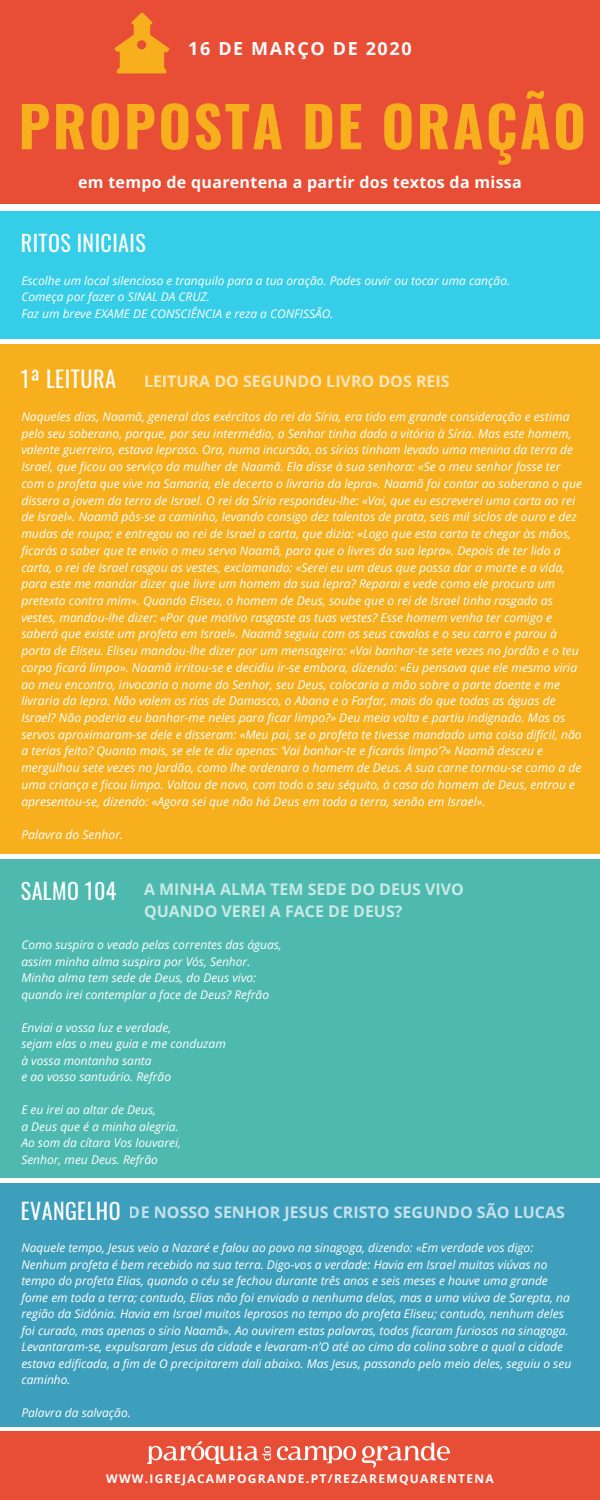
<style>
.page{position:relative;width:600px;height:1500px;background:#fff}
.page>*{position:absolute;margin:0;border:0;box-sizing:border-box;transform-origin:0 0}
.t1{font:700 56px "Oswald";letter-spacing:.045em;color:#f7af1e}
.t2{font:22.3px "Oswald";letter-spacing:.02em;color:#fff}
.t3{font:22px "Oswald";letter-spacing:.02em;color:#fff}
.t4{font:700 18px "Open Sans";letter-spacing:.09em;color:#fff}
.t5{font:700 16px/21.8px "Open Sans";color:#fff}
.t6{font:700 16px "Open Sans";letter-spacing:.02em;color:#fff}
.t7{font:italic 12.2px/16.7px "Open Sans";color:#fff}
.t8{font:italic 12px/16.5px "Open Sans";color:#fff}
.t9{font:700 12px "Open Sans";letter-spacing:.11em;color:#fff}
</style>
<div class="page">
<div style="left:0;top:0;width:600px;height:204px;background:#e84e36"></div>
<div style="left:0;top:344px;width:600px;height:510px;background:#f7af1e"></div>
<div style="left:0;top:859px;width:600px;height:319px;background:#4db9af"></div>
<div style="left:0;top:1183px;width:600px;height:244px;background:#3e9fbd"></div>
<svg style="left:115px;top:13px;width:54px;height:60px"></svg>
<div style="left:0;top:212px;width:600px;height:127px;background:#36cde8"></div>
<div style="left:0;top:1432px;width:600px;height:68px;background:#e84e36"></div>
<img style="left:148px;top:1441px;width:301px;height:26px">
<h3 class="t4" style="left:188px;top:35px;width:225px">16 DE MARÇO DE 2020</h3>
<h1 class="t1" style="left:18px;top:82px;width:569px">PROPOSTA DE ORAÇÃO</h1>
<h3 class="t6" style="left:78px;top:171px;width:445px">em tempo de quarentena a partir dos textos da missa</h3>
<h3 class="t3" style="left:21px;top:226px;width:126px">RITOS INICIAIS</h3>
<p class="t8" style="left:21px;top:272px;width:490px">Escolhe um local silencioso e tranquilo para a tua oração. Podes ouvir ou tocar uma canção.<br>Começa por fazer o SINAL DA CRUZ.<br>Faz um breve EXAME DE CONSCIÊNCIA e reza a CONFISSÃO.</p>
<h2 class="t2" style="left:21px;top:362px;width:97px">1ª LEITURA</h2>
<p class="t7" style="left:21px;top:408px;width:562px">Naqueles dias, Naamã, general dos exércitos do rei da Síria, era tido em grande consideração e estima pelo seu soberano, porque, por seu intermédio, o Senhor tinha dado a vitória à Síria. Mas este homem, valente guerreiro, estava leproso. Ora, numa incursão, os sírios tinham levado uma menina da terra de Israel, que ficou ao serviço da mulher de Naamã. Ela disse à sua senhora: «Se o meu senhor fosse ter com o profeta que vive na Samaria, ele decerto o livraria da lepra». Naamã foi contar ao soberano o que dissera a jovem da terra de Israel. O rei da Síria respondeu-lhe: «Vai, que eu escreverei uma carta ao rei de Israel». Naamã pôs-se a caminho, levando consigo dez talentos de prata, seis mil siclos de ouro e dez mudas de roupa; e entregou ao rei de Israel a carta, que dizia: «Logo que esta carta te chegar às mãos, ficarás a saber que te envio o meu servo Naamã, para que o livres da sua lepra». Depois de ter lido a carta, o rei de Israel rasgou as vestes, exclamando: «Serei eu um deus que possa dar a morte e a vida, para este me mandar dizer que livre um homem da sua lepra? Reparai e vede como ele procura um pretexto contra mim». Quando Eliseu, o homem de Deus, soube que o rei de Israel tinha rasgado as vestes, mandou-lhe dizer: «Por que motivo rasgaste as tuas vestes? Esse homem venha ter comigo e saberá que existe um profeta em Israel». Naamã seguiu com os seus cavalos e o seu carro e parou à porta de Eliseu. Eliseu mandou-lhe dizer por um mensageiro: «Vai banhar-te sete vezes no Jordão e o teu corpo ficará limpo». Naamã irritou-se e decidiu ir-se embora, dizendo: «Eu pensava que ele mesmo viria ao meu encontro, invocaria o nome do Senhor, seu Deus, colocaria a mão sobre a parte doente e me livraria da lepra. Não valem os rios de Damasco, o Abana e o Farfar, mais do que todas as águas de Israel? Não poderia eu banhar-me neles para ficar limpo?» Deu meia volta e partiu indignado. Mas os servos aproximaram-se dele e disseram: «Meu pai, se o profeta te tivesse mandado uma coisa difícil, não a terias feito? Quanto mais, se ele te diz apenas: ‘Vai banhar-te e ficarás limpo’?» Naamã desceu e mergulhou sete vezes no Jordão, como lhe ordenara o homem de Deus. A sua carne tornou-se como a de uma criança e ficou limpo. Voltou de novo, com todo o seu séquito, à casa do homem de Deus, entrou e apresentou-se, dizendo: «Agora sei que não há Deus em toda a terra, senão em Israel».</p>
<p class="t7" style="left:21px;top:826px;width:103px">Palavra do Senhor.</p>
<h3 class="t5" style="left:144px;top:370px;width:307px">LEITURA DO SEGUNDO LIVRO DOS REIS</h3>
<h3 class="t3" style="left:21px;top:874px;width:97px">SALMO 104</h3>
<p class="t8" style="left:21px;top:936px;width:262px">Como suspira o veado pelas correntes das águas, assim minha alma suspira por Vós, Senhor.<br>Minha alma tem sede de Deus, do Deus vivo: quando irei contemplar a face de Deus? Refrão</p>
<p class="t8" style="left:21px;top:1019px;width:206px">Enviai a vossa luz e verdade,<br>sejam elas o meu guia e me conduzam à vossa montanha santa<br>e ao vosso santuário. Refrão</p>
<p class="t8" style="left:21px;top:1101px;width:161px">E eu irei ao altar de Deus,<br>a Deus que é a minha alegria.<br>Ao som da cítara Vos louvarei,<br>Senhor, meu Deus. Refrão</p>
<h3 class="t5" style="left:144px;top:878px;width:321px">A MINHA ALMA TEM SEDE DO DEUS VIVO<br>QUANDO VEREI A FACE DE DEUS?</h3>
<h3 class="t3" style="left:21px;top:1194px;width:101px">EVANGELHO</h3>
<p class="t8" style="left:21px;top:1239px;width:551px">Naquele tempo, Jesus veio a Nazaré e falou ao povo na sinagoga, dizendo: «Em verdade vos digo:<br>Nenhum profeta é bem recebido na sua terra. Digo-vos a verdade: Havia em Israel muitas viúvas no tempo do profeta Elias, quando o céu se fechou durante três anos e seis meses e houve uma grande fome em toda a terra; contudo, Elias não foi enviado a nenhuma delas, mas a uma viúva de Sarepta, na região da Sidónia. Havia em Israel muitos leprosos no tempo do profeta Eliseu; contudo, nenhum deles foi curado, mas apenas o sírio Naamã». Ao ouvirem estas palavras, todos ficaram furiosos na sinagoga.<br>Levantaram-se, expulsaram Jesus da cidade e levaram-n’O até ao cimo da colina sobre a qual a cidade estava edificada, a fim de O precipitarem dali abaixo. Mas Jesus, passando pelo meio deles, seguiu o seu caminho.</p>
<p class="t8" style="left:21px;top:1404px;width:111px">Palavra da salvação.</p>
<h3 class="t5" style="left:129px;top:1201px;width:437px">DE NOSSO SENHOR JESUS CRISTO SEGUNDO SÃO LUCAS</h3>
<p class="t9" style="left:106px;top:1471px;width:389px">WWW.IGREJACAMPOGRANDE.PT/REZAREMQUARENTENA</p>
</div>
